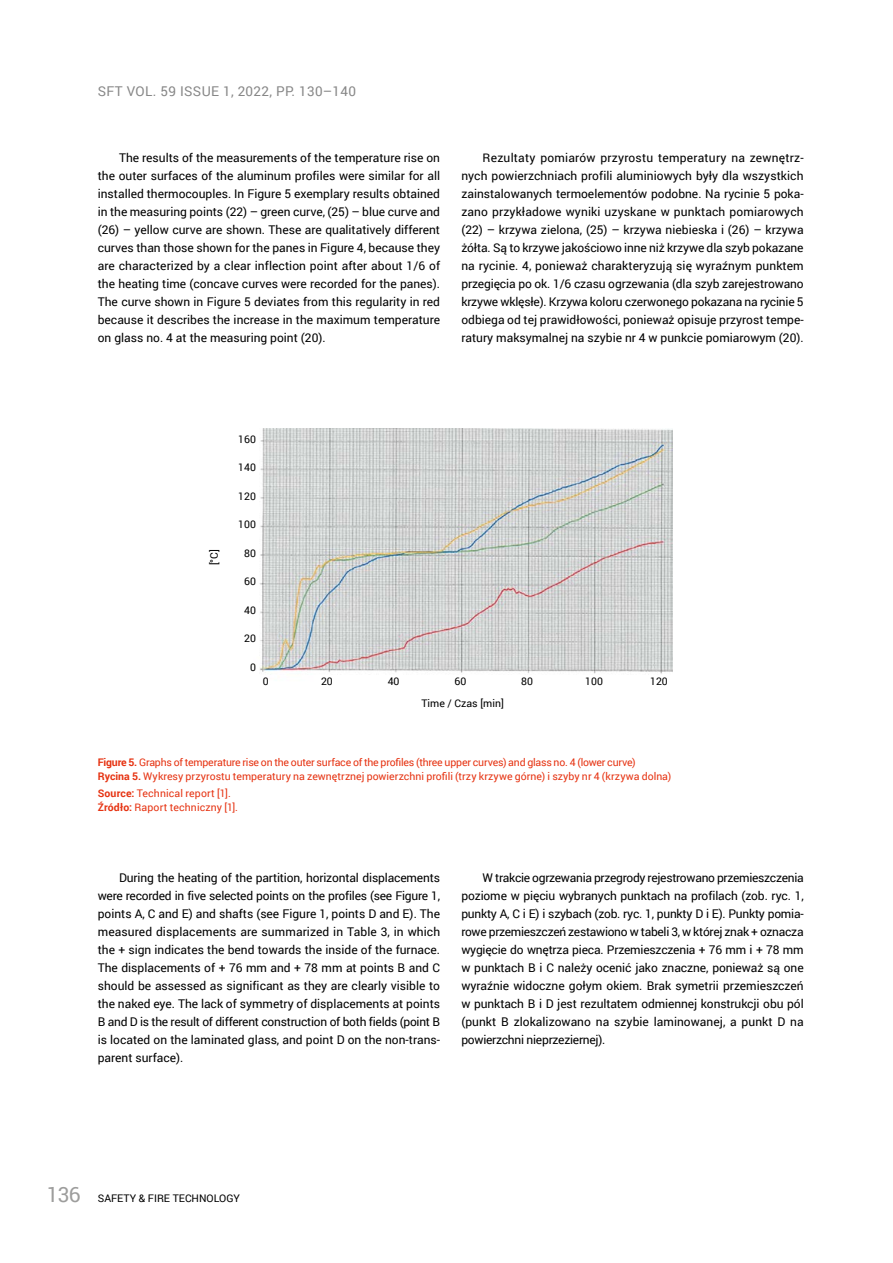
<style>
.page{position:relative;width:893px;height:1263px;background:#fff}
.page>*{position:absolute;margin:0;border:0;box-sizing:border-box;transform-origin:0 0}
.t1{font:13.5px "Roboto";letter-spacing:.025em;color:#878787}
.t2{font:12px/18px "Roboto";color:#000;text-align:justify}
.t3{font:10.5px/13.5px "Roboto";letter-spacing:-.005em;color:#e63312}
.t4{font:10.5px "Roboto";color:#000}
.t5{font:10.5px/13.5px "Roboto";letter-spacing:.015em;color:#e63312}
.s1{font-weight:700}
.s2{font-size:21px;color:#9d9d9c}
</style>
<div class="page">
<img style="left:259px;top:428px;width:414px;height:246px">
<p class="t1" style="left:98px;top:82px;width:260px">SFT VOL. 59 ISSUE 1, 2022, PP. 130–140</p>
<p class="t2" style="left:98px;top:148px;width:344px;text-indent:21px">The results of the measurements of the temperature rise on the outer surfaces of the aluminum profiles were similar for all installed thermocouples. In Figure 5 exemplary results obtained in the measuring points (22) – green curve, (25) – blue curve and (26) – yellow curve are shown. These are qualitatively different curves than those shown for the panes in Figure 4, because they are characterized by a clear inflection point after about 1/6 of the heating time (concave curves were recorded for the panes).<br>The curve shown in Figure 5 deviates from this regularity in red because it describes the increase in the maximum temperature on glass no. 4 at the measuring point (20).</p>
<p class="t2" style="left:461px;top:148px;width:344px;text-indent:21px">Rezultaty pomiarów przyrostu temperatury na zewnętrz&shy;nych powierzchniach profili aluminiowych były dla wszystkich zainstalowanych termoelementów podobne. Na rycinie 5 poka&shy;zano przykładowe wyniki uzyskane w punktach pomiarowych (22) – krzywa zielona, (25) – krzywa niebieska i (26) – krzywa żółta. Są to krzywe jakościowo inne niż krzywe dla szyb pokazane na rycinie. 4, ponieważ charakteryzują się wyraźnym punktem przegięcia po ok. 1/6 czasu ogrzewania (dla szyb zarejestrowano krzywe wklęsłe). Krzywa koloru czerwonego pokazana na rycinie 5 odbiega od tej prawidłowości, ponieważ opisuje przyrost tempe&shy;ratury maksymalnej na szybie nr 4 w punkcie pomiarowym (20).</p>
<p class="t4" style="left:207px;top:565px;width:18px;rotate:-90deg">[°C]</p>
<p class="t4" style="left:238px;top:432px;width:19px">160</p>
<p class="t4" style="left:238px;top:460px;width:19px">140</p>
<p class="t4" style="left:238px;top:489px;width:19px">120</p>
<p class="t4" style="left:238px;top:517px;width:19px">100</p>
<p class="t4" style="left:244px;top:546px;width:13px">80</p>
<p class="t4" style="left:244px;top:574px;width:13px">60</p>
<p class="t4" style="left:244px;top:603px;width:13px">40</p>
<p class="t4" style="left:244px;top:631px;width:13px">20</p>
<p class="t4" style="left:250px;top:660px;width:7px">0</p>
<p class="t4" style="left:263px;top:673px;width:7px">0</p>
<p class="t4" style="left:321px;top:673px;width:13px">20</p>
<p class="t4" style="left:388px;top:673px;width:13px">40</p>
<p class="t4" style="left:454px;top:673px;width:13px">60</p>
<p class="t4" style="left:521px;top:673px;width:13px">80</p>
<p class="t4" style="left:585px;top:673px;width:19px">100</p>
<p class="t4" style="left:650px;top:673px;width:19px">120</p>
<p class="t4" style="left:421px;top:696px;width:84px">Time / Czas [min]</p>
<p class="t3" style="left:98px;top:755px;width:575px"><span class="s1">Figure 5.</span> Graphs of temperature rise on the outer surface of the profiles (three upper curves) and glass no. 4 (lower curve)<br><span class="s1">Rycina 5.</span> Wykresy przyrostu temperatury na zewnętrznej powierzchni profili (trzy krzywe górne) i szyby nr 4 (krzywa dolna)</p>
<p class="t5" style="left:98px;top:786px;width:142px"><span class="s1">Source:</span> Technical report [1].<br><span class="s1">Źródło:</span> Raport techniczny [1].</p>
<p class="t2" style="left:98px;top:868px;width:344px;text-indent:21px">During the heating of the partition, horizontal displacements were recorded in five selected points on the profiles (see Figure 1, points A, C and E) and shafts (see Figure 1, points D and E). The measured displacements are summarized in Table 3, in which the + sign indicates the bend towards the inside of the furnace.<br>The displacements of + 76 mm and + 78 mm at points B and C should be assessed as significant as they are clearly visible to the naked eye. The lack of symmetry of displacements at points B and D is the result of different construction of both fields (point B is located on the laminated glass, and point D on the non-trans&shy;parent surface).</p>
<p class="t2" style="left:461px;top:868px;width:344px;text-indent:21px">W trakcie ogrzewania przegrody rejestrowano przemieszczenia poziome w pięciu wybranych punktach na profilach (zob. ryc. 1, punkty A, C i E) i szybach (zob. ryc. 1, punkty D i E). Punkty pomia&shy;rowe przemieszczeń zestawiono w tabeli 3, w której znak + oznacza wygięcie do wnętrza pieca. Przemieszczenia + 76 mm i + 78 mm w punktach B i C należy ocenić jako znaczne, ponieważ są one wyraźnie widoczne gołym okiem. Brak symetrii przemieszczeń w punktach B i D jest rezultatem odmiennej konstrukcji obu pól (punkt B zlokalizowano na szybie laminowanej, a punkt D na powierzchni nieprzeziernej).</p>
<p class="t4" style="left:47px;top:1190px;width:195px"><span class="s2">136</span> SAFETY &amp; FIRE TECHNOLOGY</p>
</div>
